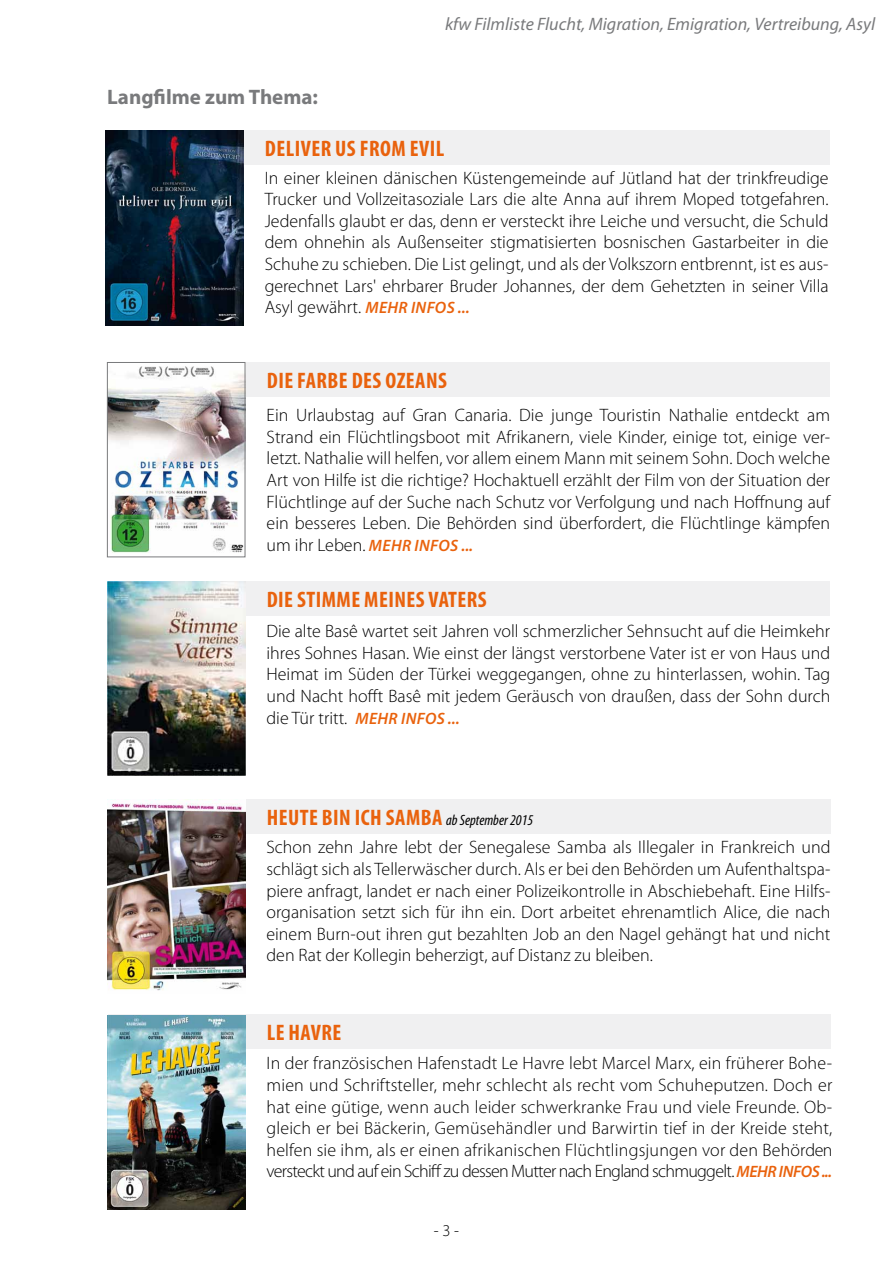
<style>
.page{position:relative;width:893px;height:1263px;background:#fff}
.page>*{position:absolute;margin:0;border:0;box-sizing:border-box;transform-origin:0 0}
.t1{font:700 condensed 22.5px "Myriad Pro";letter-spacing:.02em;color:#e9620d}
.t2{font:700 21px "Myriad Pro";color:#797a7c}
.t3{font:300 18px/21.6px "Myriad Pro";color:#000;text-align:justify}
.t4{font:italic 18px "Myriad Pro";color:#797a7c}
.t5{font:italic 600 16.5px "Myriad Pro";letter-spacing:.02em;color:#e9620d}
.t6{font:300 16.5px "Myriad Pro";color:#000}
.s1{font-weight:600;font-style:italic;font-size:16.5px;color:#e9620d}
.s2{font-weight:300;font-style:normal;font-size:18px;color:#000}
.s3{font-weight:400;font-style:italic;font-size:15px;color:#000}
</style>
<div class="page">
<div style="left:107px;top:362px;width:723px;height:34px;background:#f0f0f1"></div>
<div style="left:107px;top:581px;width:723px;height:34px;background:#f0f0f1"></div>
<img style="left:109px;top:364px;width:134px;height:189px">
<div style="left:107px;top:362px;width:138px;height:195px;border:1px solid #797a7c"></div>
<img style="left:108px;top:581px;width:137px;height:194px">
<img style="left:106px;top:131px;width:137px;height:194px">
<div style="left:244px;top:131px;width:586px;height:34px;background:#f0f0f1"></div>
<div style="left:108px;top:800px;width:722px;height:34px;background:#f0f0f1"></div>
<img style="left:108px;top:800px;width:137px;height:191px">
<div style="left:108px;top:1014px;width:722px;height:34px;background:#f0f0f1"></div>
<img style="left:108px;top:1015px;width:137px;height:194px">
<p class="t2" style="left:107px;top:84px;width:212px">Langfilme zum Thema:</p>
<p class="t4" style="left:445px;top:13px;width:432px">kfw Filmliste Flucht, Migration, Emigration, Vertreibung, Asyl</p>
<p class="t1" style="left:265px;top:135px;width:181px">DELIVER US FROM EVIL</p>
<p class="t3" style="left:265px;top:167px;width:566px">In einer kleinen dänischen Küstengemeinde auf Jütland hat der trinkfreudige Trucker und Vollzeitasoziale Lars die alte Anna auf ihrem Moped totgefahren.<br>Jedenfalls glaubt er das, denn er versteckt ihre Leiche und versucht, die Schuld dem ohnehin als Außenseiter stigmatisierten bosnischen Gastarbeiter in die Schuhe zu schieben. Die List gelingt, und als der Volkszorn entbrennt, ist es aus&shy;gerechnet Lars' ehrbarer Bruder Johannes, der dem Gehetzten in seiner Villa Asyl gewährt. <span class="s1">MEHR INFOS ...</span></p>
<p class="t1" style="left:267px;top:366px;width:180px">DIE FARBE DES OZEANS</p>
<p class="t3" style="left:267px;top:404px;width:565px">Ein Urlaubstag auf Gran Canaria. Die junge Touristin Nathalie entdeckt am Strand ein Flüchtlingsboot mit Afrikanern, viele Kinder, einige tot, einige ver&shy;letzt. Nathalie will helfen, vor allem einem Mann mit seinem Sohn. Doch welche Art von Hilfe ist die richtige? Hochaktuell erzählt der Film von der Situation der Flüchtlinge auf der Suche nach Schutz vor Verfolgung und nach Hoffnung auf ein besseres Leben. Die Behörden sind überfordert, die Flüchtlinge kämpfen</p>
<p class="t5" style="left:267px;top:535px;width:208px"><span class="s2">um ihr Leben.</span> MEHR INFOS ...</p>
<p class="t1" style="left:267px;top:585px;width:220px">DIE STIMME MEINES VATERS</p>
<p class="t3" style="left:266px;top:620px;width:565px">Die alte Basê wartet seit Jahren voll schmerzlicher Sehnsucht auf die Heimkehr ihres Sohnes Hasan. Wie einst der längst verstorbene Vater ist er von Haus und Heimat im Süden der Türkei weggegangen, ohne zu hinterlassen, wohin. Tag und Nacht hofft Basê mit jedem Geräusch von draußen, dass der Sohn durch die Tür tritt. <span class="s1">MEHR INFOS ...</span></p>
<p class="t1" style="left:267px;top:803px;width:268px">HEUTE BIN ICH SAMBA <span class="s3">ab September 2015</span></p>
<p class="t3" style="left:266px;top:836px;width:565px">Schon zehn Jahre lebt der Senegalese Samba als Illegaler in Frankreich und schlägt sich als Tellerwäscher durch. Als er bei den Behörden um Aufenthaltspa&shy;piere anfragt, landet er nach einer Polizeikontrolle in Abschiebehaft. Eine Hilfs&shy;organisation setzt sich für ihn ein. Dort arbeitet ehrenamtlich Alice, die nach einem Burn-out ihren gut bezahlten Job an den Nagel gehängt hat und nicht den Rat der Kollegin beherzigt, auf Distanz zu bleiben.</p>
<p class="t1" style="left:267px;top:1018px;width:76px">LE HAVRE</p>
<p class="t3" style="left:266px;top:1052px;width:567px">In der französischen Hafenstadt Le Havre lebt Marcel Marx, ein früherer Bohe&shy;mien und Schriftsteller, mehr schlecht als recht vom Schuheputzen. Doch er hat eine gütige, wenn auch leider schwerkranke Frau und viele Freunde. Ob&shy;gleich er bei Bäckerin, Gemüsehändler und Barwirtin tief in der Kreide steht, helfen sie ihm, als er einen afrikanischen Flüchtlingsjungen vor den Behörden versteckt und auf ein Schiff zu dessen Mutter nach England schmuggelt. <span class="s1">MEHR INFOS ...</span></p>
<p class="t6" style="left:434px;top:1220px;width:27px">- 3 -</p>
</div>
